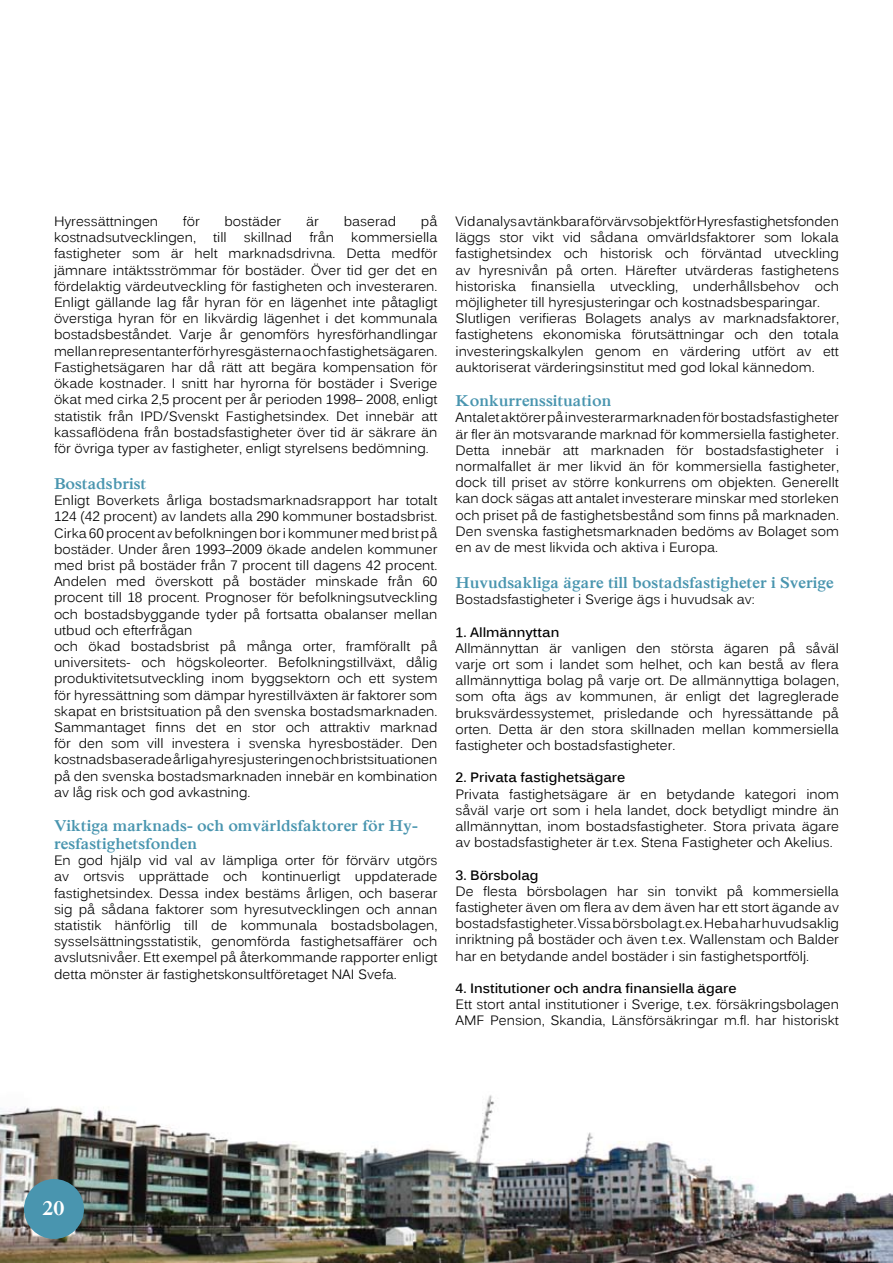
<style>
.page{position:relative;width:893px;height:1263px;background:#fff}
.page>*{position:absolute;margin:0;border:0;box-sizing:border-box;transform-origin:0 0}
.t1{font:700 21px "Iskoola Pota";color:#fff}
.t2{font:700 16.5px/18px "Iskoola Pota";color:#4995af}
.t3{font:13.5px/16.2px "Kalinga";color:#000;text-align:justify}
.t4{font:700 13.5px "Kalinga";color:#000}
</style>
<div class="page">
<img style="left:0;top:1095px;width:893px;height:168px">
<div style="left:24px;top:1179px;width:60px;height:60px;background:#4995af;border-radius:50%"></div>
<p class="t3" style="left:54px;top:214px;width:106px">Hyressättningen</p>
<p class="t3" style="left:183px;top:214px;width:18px">för</p>
<p class="t3" style="left:225px;top:214px;width:58px">bostäder</p>
<p class="t3" style="left:306px;top:214px;width:14px">är</p>
<p class="t3" style="left:344px;top:214px;width:54px">baserad</p>
<p class="t3" style="left:421px;top:214px;width:18px">på</p>
<p class="t3" style="left:54px;top:231px;width:144px">kostnadsutvecklingen,</p>
<p class="t3" style="left:213px;top:231px;width:15px">till</p>
<p class="t3" style="left:244px;top:231px;width:50px">skillnad</p>
<p class="t3" style="left:309px;top:231px;width:26px">från</p>
<p class="t3" style="left:54px;top:231px;width:385px;text-indent:297px">kommersiella fastigheter som är helt marknadsdrivna. Detta medför jämnare intäktsströmmar för bostäder. Över tid ger det en fördelaktig värdeutveckling för fastigheten och investeraren.<br>Enligt gällande lag får hyran för en lägenhet inte påtagligt överstiga hyran för en likvärdig lägenhet i det kommunala bostadsbeståndet. Varje år genomförs hyresförhandlingar mellan representanter för hyresgästerna och fastighetsägaren.<br>Fastighetsägaren har då rätt att begära kompensation för ökade kostnader. I snitt har hyrorna för bostäder i Sverige ökat med cirka 2,5 procent per år perioden 1998– 2008, enligt statistik från IPD/Svenskt Fastighetsindex. Det innebär att kassaflödena från bostadsfastigheter över tid är säkrare än för övriga typer av fastigheter, enligt styrelsens bedömning.</p>
<p class="t2" style="left:54px;top:474px;width:94px">Bostadsbrist</p>
<p class="t3" style="left:54px;top:493px;width:385px;text-align:left">Enligt Boverkets årliga bostadsmarknadsrapport har totalt 124 (42 procent) av landets alla 290 kommuner bostadsbrist.<br>Cirka 60 procent av befolkningen bor i kommuner med brist på bostäder. Under åren 1993–2009 ökade andelen kommuner med brist på bostäder från 7 procent till dagens 42 procent.<br>Andelen med överskott på bostäder minskade från 60 procent till 18 procent. Prognoser för befolkningsutveckling och bostadsbyggande tyder på fortsatta obalanser mellan utbud och efterfrågan<br>och ökad bostadsbrist på många orter, framförallt på universitets- och högskoleorter. Befolkningstillväxt, dålig produktivitetsutveckling inom byggsektorn och ett system för hyressättning som dämpar hyrestillväxten är faktorer som skapat en bristsituation på den svenska bostadsmarknaden.<br>Sammantaget finns det en stor och attraktiv marknad för den som vill investera i svenska hyresbostäder. Den kostnadsbaserade årliga hyresjusteringen och bristsituationen på den svenska bostadsmarknaden innebär en kombination av låg risk och god avkastning.</p>
<p class="t2" style="left:54px;top:816px;width:365px">Viktiga marknads- och omvärldsfaktorer för Hy&shy;resfastighetsfonden</p>
<p class="t3" style="left:54px;top:853px;width:385px">En god hjälp vid val av lämpliga orter för förvärv utgörs av ortsvis upprättade och kontinuerligt uppdaterade fastighetsindex. Dessa index bestäms årligen, och baserar sig på sådana faktorer som hyresutvecklingen och annan statistik hänförlig till de kommunala bostadsbolagen, sysselsättningsstatistik, genomförda fastighetsaffärer och avslutsnivåer. Ett exempel på återkommande rapporter enligt detta mönster är fastighetskonsultföretaget NAI Svefa.</p>
<p class="t3" style="left:455px;top:214px;width:385px;text-align:left">Vid analys av tänkbara förvärvsobjekt för Hyresfastighetsfonden läggs stor vikt vid sådana omvärldsfaktorer som lokala fastighetsindex och historisk och förväntad utveckling av hyresnivån på orten. Härefter utvärderas fastighetens historiska finansiella utveckling, underhållsbehov och möjligheter till hyresjusteringar och kostnadsbesparingar.<br>Slutligen verifieras Bolagets analys av marknadsfaktorer, fastighetens ekonomiska förutsättningar och den totala investeringskalkylen genom en värdering utfört av ett auktoriserat värderingsinstitut med god lokal kännedom.</p>
<p class="t2" style="left:455px;top:392px;width:157px">Konkurrenssituation</p>
<p class="t3" style="left:455px;top:411px;width:385px">Antalet aktörer på investerarmarknaden för bostadsfastigheter är fler än motsvarande marknad för kommersiella fastigheter.<br>Detta innebär att marknaden för bostadsfastigheter i normalfallet är mer likvid än för kommersiella fastigheter, dock till priset av större konkurrens om objekten. Generellt kan dock sägas att antalet investerare minskar med storleken och priset på de fastighetsbestånd som finns på marknaden.<br>Den svenska fastighetsmarknaden bedöms av Bolaget som en av de mest likvida och aktiva i Europa.</p>
<p class="t2" style="left:455px;top:573px;width:380px">Huvudsakliga ägare till bostadsfastigheter i Sverige</p>
<p class="t3" style="left:455px;top:592px;width:301px">Bostadsfastigheter i Sverige ägs i huvudsak av:</p>
<p class="t4" style="left:455px;top:623px;width:105px">1. Allmännyttan</p>
<p class="t3" style="left:455px;top:641px;width:385px">Allmännyttan är vanligen den största ägaren på såväl varje ort som i landet som helhet, och kan bestå av flera allmännyttiga bolag på varje ort. De allmännyttiga bolagen, som ofta ägs av kommunen, är enligt det lagreglerade bruksvärdessystemet, prisledande och hyressättande på orten. Detta är den stora skillnaden mellan kommersiella fastigheter och bostadsfastigheter.</p>
<p class="t4" style="left:455px;top:769px;width:171px">2. Privata fastighetsägare</p>
<p class="t3" style="left:455px;top:787px;width:385px">Privata fastighetsägare är en betydande kategori inom såväl varje ort som i hela landet, dock betydligt mindre än allmännyttan, inom bostadsfastigheter. Stora privata ägare av bostadsfastigheter är t.ex. Stena Fastigheter och Akelius.</p>
<p class="t4" style="left:455px;top:866px;width:85px">3. Börsbolag</p>
<p class="t3" style="left:455px;top:884px;width:385px">De flesta börsbolagen har sin tonvikt på kommersiella fastigheter även om flera av dem även har ett stort ägande av bostadsfastigheter. Vissa börsbolag t.ex. Heba har huvudsaklig inriktning på bostäder och även t.ex. Wallenstam och Balder har en betydande andel bostäder i sin fastighetsportfölj.</p>
<p class="t4" style="left:455px;top:979px;width:283px">4. Institutioner och andra finansiella ägare</p>
<p class="t3" style="left:455px;top:997px;width:385px">Ett stort antal institutioner i Sverige, t.ex. försäkringsbolagen<br>AMF Pension, Skandia, Länsförsäkringar m.fl. har historiskt</p>
<h1 class="t1" style="left:43px;top:1196px;width:23px">20</h1>
</div>
